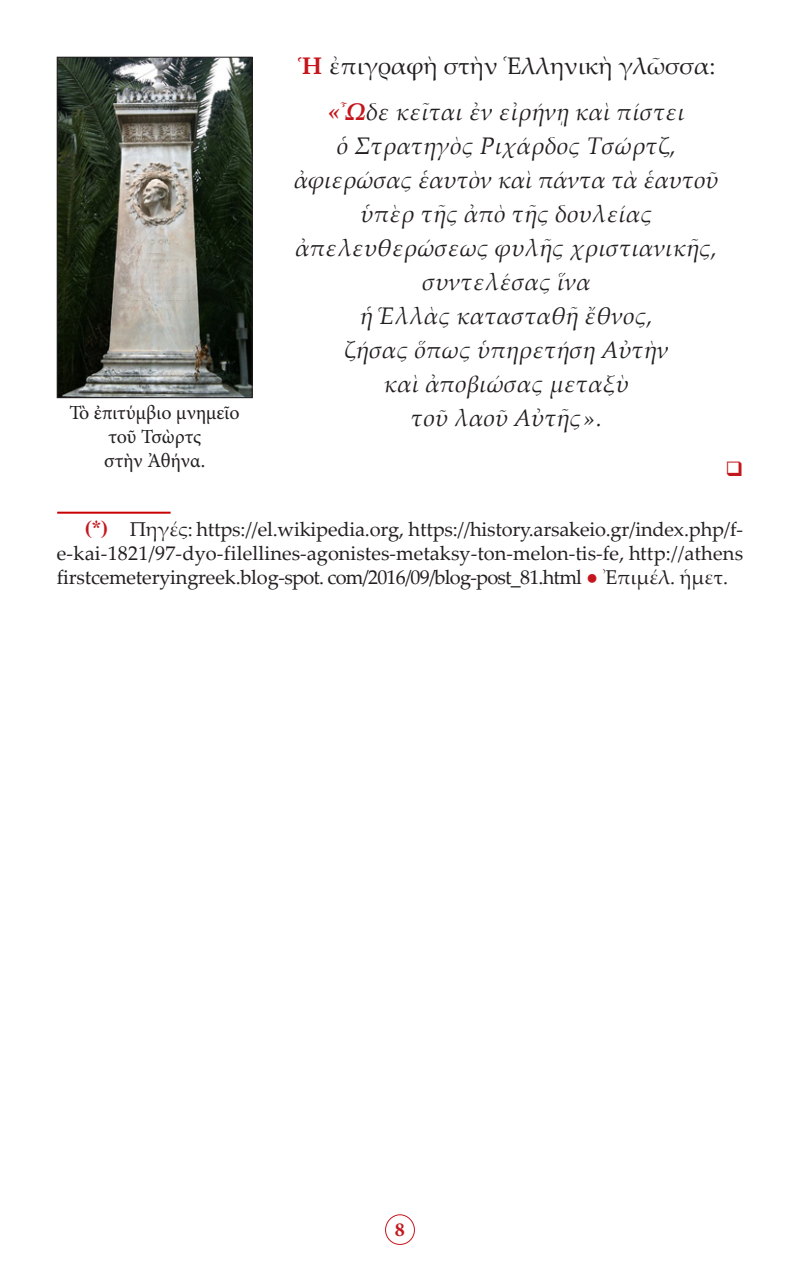
<style>
.page{position:relative;width:800px;height:1270px;background:#fff}
.page>*{position:absolute;margin:0;border:0;box-sizing:border-box;transform-origin:0 0}
.t1{font:italic 24px "Palatino Linotype";color:#231f20}
.t2{font:24px "Palatino Linotype";color:#231f20}
.t3{font:20px/24px "Palatino Linotype";letter-spacing:-.01em;color:#231f20;text-align:justify}
.t4{font:20px "Minion Pro";color:#231f20}
.t5{font:700 20px "Minion Pro";color:#c4161c}
.s1{font-weight:700;color:#c4161c}
.s2{font-family:"CTOS New Times Bold Test 1";color:#c4161c}
</style>
<div class="page">
<div style="left:385px;top:1214px;width:30px;height:31px;border:1px solid #c4161c;border-radius:50%"></div>
<img style="left:59px;top:59px;width:192px;height:337px">
<div style="left:57px;top:57px;width:196px;height:341px;border:1px solid #231f20"></div>
<hr style="left:57px;top:512px;width:114px;height:2px;background:#c80000">
<p class="t4" style="left:70px;top:399px;width:172px">Τὸ ἐπιτύμβιο μνημεῖο</p>
<p class="t4" style="left:108px;top:423px;width:95px">τοῦ Τσὼρτς</p>
<p class="t4" style="left:104px;top:447px;width:103px">στὴν Ἀθήνα.</p>
<p class="t2" style="left:298px;top:49px;width:419px"><span class="s1">Ἡ</span> ἐπιγραφὴ στὴν Ἑλληνικὴ γλῶσσα:</p>
<p class="t1" style="left:328px;top:94px;width:358px"><span class="s1">«῏Ω</span>δε κεῖται ἐν εἰρήνῃ καὶ πίστει</p>
<p class="t1" style="left:337px;top:128px;width:341px">ὁ Στρατηγὸς Ριχάρδος Τσώρτζ,</p>
<p class="t1" style="left:294px;top:162px;width:426px">ἀφιερώσας ἑαυτὸν καὶ πάντα τὰ ἑαυτοῦ</p>
<p class="t1" style="left:361px;top:196px;width:293px">ὑπὲρ τῆς ἀπὸ τῆς δουλείας</p>
<p class="t1" style="left:296px;top:230px;width:423px">ἀπελευθερώσεως φυλῆς χριστιανικῆς,</p>
<p class="t1" style="left:422px;top:264px;width:170px">συντελέσας ἵνα</p>
<p class="t1" style="left:360px;top:298px;width:294px">ἡ Ἑλλὰς κατασταθῆ ἔθνος,</p>
<p class="t1" style="left:344px;top:332px;width:326px">ζήσας ὅπως ὑπηρετήση Αὐτὴν</p>
<p class="t1" style="left:384px;top:366px;width:247px">καὶ ἀποβιώσας μεταξὺ</p>
<p class="t1" style="left:411px;top:400px;width:193px">τοῦ λαοῦ Αὐτῆς».</p>
<p class="t3" style="left:57px;top:516px;width:688px;text-indent:28px"><span class="s2">(*)</span> Πηγές: https://el.wikipedia.org, https://history.arsakeio.gr/index.php/f&shy;e-kai-1821/97-dyo-filellines-agonistes-metaksy-ton-melon-tis-fe, http://athens firstcemeteryingreek.blog-spot. com/2016/09/blog-post_81.html <span class="s1">●</span> Ἐπιμέλ. ἡμετ.</p>
<p class="t5" style="left:395px;top:1216px;width:11px">8</p>
</div>
